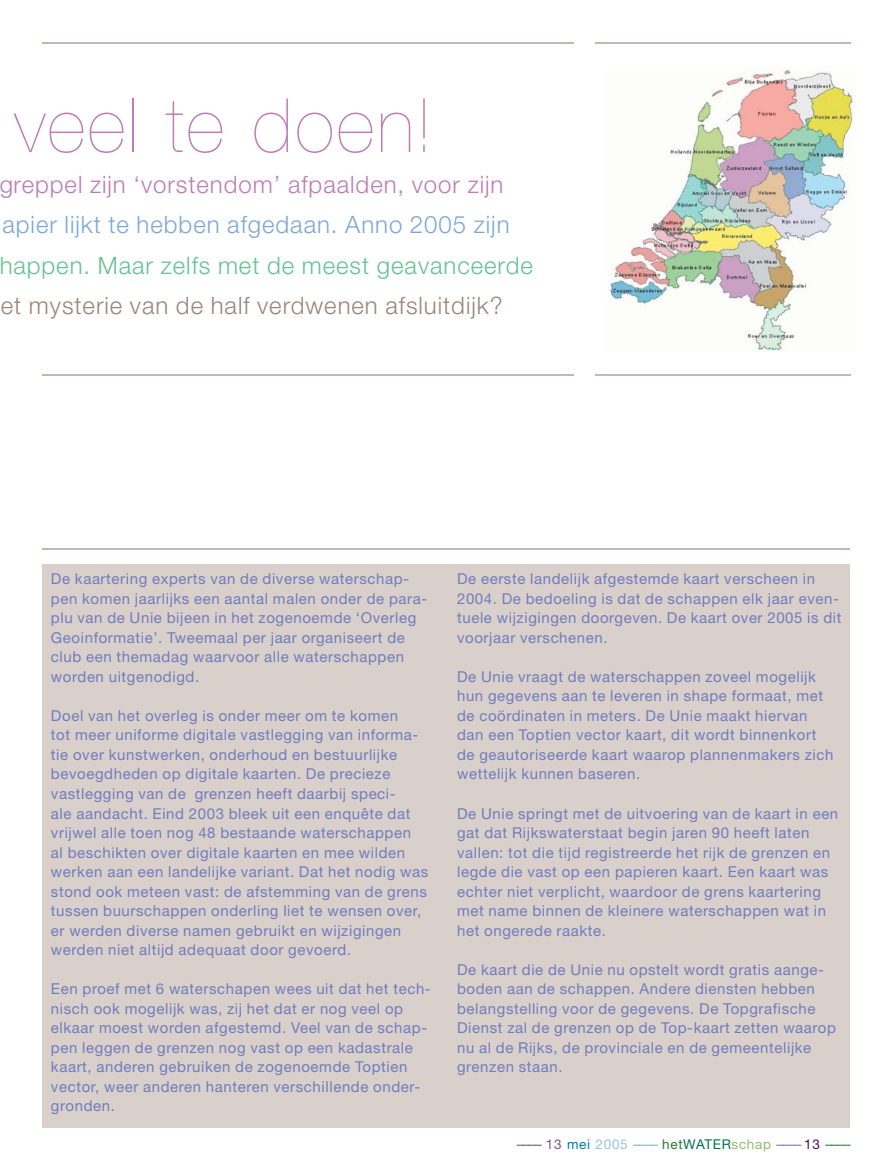
<style>
.page{position:relative;width:893px;height:1170px;background:#fff}
.page>*{position:absolute;margin:0;border:0;box-sizing:border-box;transform-origin:0 0}
.t1{font:200 75px "Helvetica Neue";letter-spacing:.035em;color:#bd7cb5}
.t2{font:300 24px "Helvetica Neue";letter-spacing:.04em;color:#bd7cb5}
.t3{font:300 24px "Helvetica Neue";letter-spacing:.04em;color:#9b8578}
.t4{font:300 24px "Helvetica Neue";letter-spacing:.04em;color:#7da7d8}
.t5{font:300 24px "Helvetica Neue";letter-spacing:.04em;color:#65c295}
.t6{font:15px/19.5px "Helvetica Neue";letter-spacing:.04em;color:#717dbd}
.t7{font:13.5px "Helvetica Neue";letter-spacing:.05em;color:#785889}
.s1{color:#0078b9}
.s2{color:#95c5e0}
.s3{color:#84bab0}
.s4{color:#2c7c2f}
.s5{color:#00734a}
.s6{color:#92bd6d}
.s7{color:#8a73b4}
.s8{color:#4a0c62}
.s9{color:#2d854a}
</style>
<div class="page">
<div style="left:42px;top:564px;width:808px;height:563px;background:#d9d0cb"></div>
<img style="left:608px;top:68px;width:247px;height:283px">
<hr style="left:595px;top:374px;width:255px;height:1px;background:#c6b7af">
<hr style="left:595px;top:43px;width:255px;height:1px;background:#c6b7af">
<hr style="left:42px;top:548px;width:808px;height:1px;background:#c6b7af">
<hr style="left:42px;top:374px;width:532px;height:1px;background:#c6b7af">
<hr style="left:42px;top:43px;width:532px;height:1px;background:#c6b7af">
<h1 class="t1" style="left:15px;top:98px;width:418px">veel te doen!</h1>
<h2 class="t2" style="left:-1px;top:175px;width:506px">greppel zijn ‘vorstendom’ afpaalden, voor zijn</h2>
<h2 class="t4" style="left:3px;top:216px;width:509px">apier lijkt te hebben afgedaan. Anno 2005 zijn</h2>
<h2 class="t5" style="left:0;top:256px;width:535px">happen. Maar zelfs met de meest geavanceerde</h2>
<h2 class="t3" style="left:1px;top:297px;width:503px">et mysterie van de half verdwenen afsluitdijk?</h2>
<p class="t6" style="left:51px;top:570px;width:378px">De kaartering experts van de diverse waterschap&shy;pen komen jaarlijks een aantal malen onder de para&shy;plu van de Unie bijeen in het zogenoemde ‘Overleg Geoinformatie’. Tweemaal per jaar organiseert de club een themadag waarvoor alle waterschappen worden uitgenodigd.</p>
<p class="t6" style="left:51px;top:707px;width:379px">Doel van het overleg is onder meer om te komen<br>tot meer uniforme digitale vastlegging van informa&shy;tie over kunstwerken, onderhoud en bestuurlijke bevoegdheden op digitale kaarten. De precieze vastlegging van de grenzen heeft daarbij speci-<br>ale aandacht. Eind 2003 bleek uit een enquête dat vrijwel alle toen nog 48 bestaande waterschappen<br>al beschikten over digitale kaarten en mee wilden werken aan een landelijke variant. Dat het nodig was stond ook meteen vast: de afstemming van de grens tussen buurschappen onderling liet te wensen over, er werden diverse namen gebruikt en wijzigingen werden niet altijd adequaat door gevoerd.</p>
<p class="t6" style="left:51px;top:980px;width:381px">Een proef met 6 waterschapen wees uit dat het tech&shy;nisch ook mogelijk was, zij het dat er nog veel op elkaar moest worden afgestemd. Veel van de schap&shy;pen leggen de grenzen nog vast op een kadastrale kaart, anderen gebruiken de zogenoemde Toptien vector, weer anderen hanteren verschillende onder&shy;gronden.</p>
<p class="t6" style="left:457px;top:570px;width:386px">De eerste landelijk afgestemde kaart verscheen in 2004. De bedoeling is dat de schappen elk jaar even&shy;tuele wijzigingen doorgeven. De kaart over 2005 is dit voorjaar verschenen.</p>
<p class="t6" style="left:457px;top:668px;width:378px">De Unie vraagt de waterschappen zoveel mogelijk hun gegevens aan te leveren in shape formaat, met de coördinaten in meters. De Unie maakt hiervan dan een Toptien vector kaart, dit wordt binnenkort de geautoriseerde kaart waarop plannenmakers zich wettelijk kunnen baseren.</p>
<p class="t6" style="left:457px;top:804px;width:383px">De Unie springt met de uitvoering van de kaart in een gat dat Rijkswaterstaat begin jaren 90 heeft laten vallen: tot die tijd registreerde het rijk de grenzen en legde die vast op een papieren kaart. Een kaart was echter niet verplicht, waardoor de grens kaartering met name binnen de kleinere waterschappen wat in het ongerede raakte.</p>
<p class="t6" style="left:457px;top:960px;width:380px">De kaart die de Unie nu opstelt wordt gratis aange&shy;boden aan de schappen. Andere diensten hebben belangstelling voor de gegevens. De Topgrafische Dienst zal de grenzen op de Top-kaart zetten waarop nu al de Rijks, de provinciale en de gemeentelijke grenzen staan.</p>
<p class="t7" style="left:517px;top:1138px;width:335px">–––– 13 <span class="s1">mei</span> <span class="s2">2005</span> <span class="s3">––––</span> <span class="s4">het</span><span class="s5">WATER</span><span class="s6">schap</span> <span class="s7">––––</span> <span class="s8">13</span> <span class="s9">––––</span></p>
</div>
